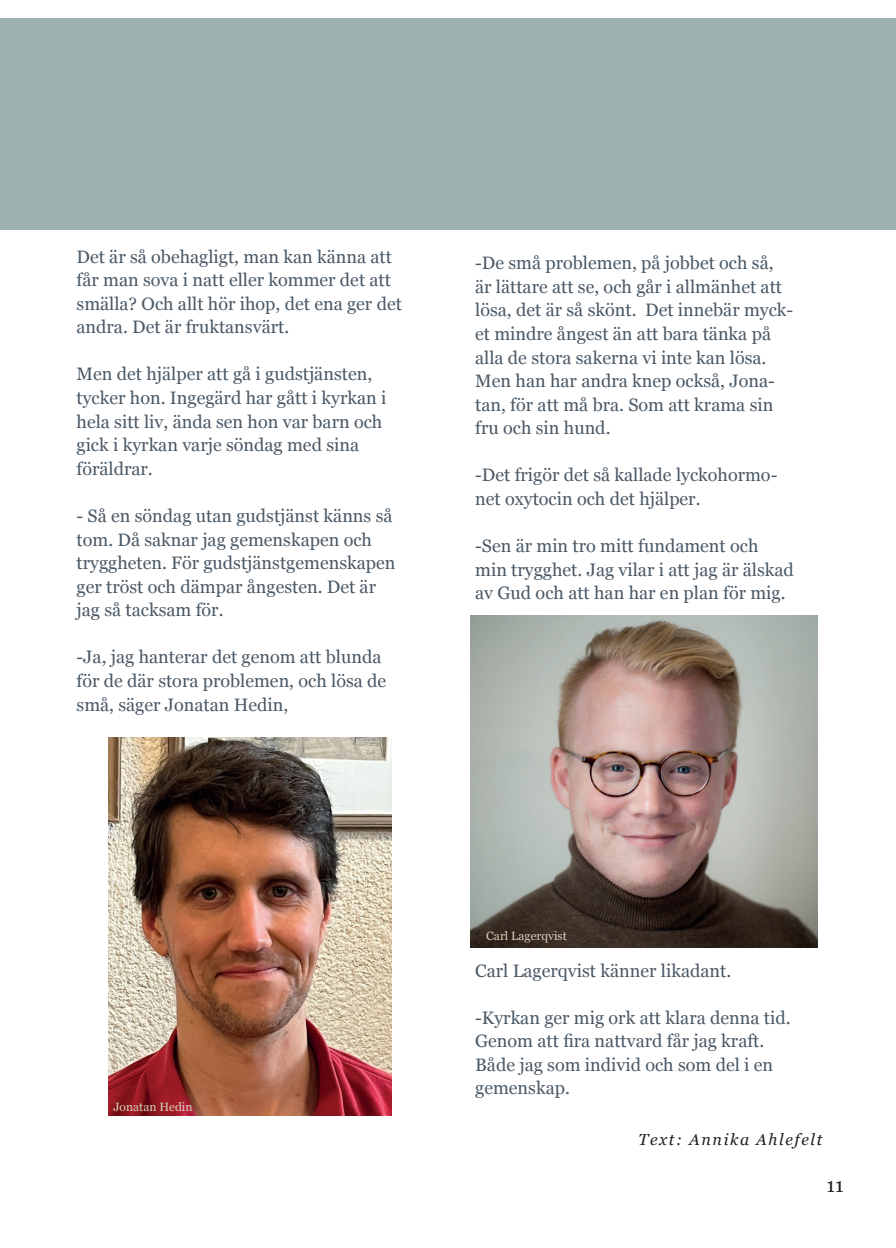
<style>
.page{position:relative;width:896px;height:1248px;background:#fff}
.page>*{position:absolute;margin:0;border:0;box-sizing:border-box;transform-origin:0 0}
.t1{font:20px "Georgia";color:#231f20}
.t2{font:18px/23.6px "Georgia";color:#4a5966}
.t3{font:italic 16px "Georgia";letter-spacing:.1em;color:#231f20}
.t4{font:12px "Georgia";color:#d8cfba}
</style>
<div class="page">
<div style="left:0;top:18px;width:896px;height:212px;background:#9cb2b1"></div>
<img style="left:109px;top:737px;width:283px;height:377px">
<img style="left:471px;top:615px;width:346px;height:332px">
<p class="t2" style="left:77px;top:244px;width:327px">Det är så obehagligt, man kan känna att får man sova i natt eller kommer det att smälla? Och allt hör ihop, det ena ger det andra. Det är fruktansvärt.</p>
<p class="t2" style="left:77px;top:362px;width:311px">Men det hjälper att gå i gudstjänsten, tycker hon. Ingegärd har gått i kyrkan i hela sitt liv, ända sen hon var barn och gick i kyrkan varje söndag med sina föräldrar.</p>
<p class="t2" style="left:77px;top:503px;width:320px">- Så en söndag utan gudstjänst känns så tom. Då saknar jag gemenskapen och tryggheten. För gudstjänstgemenskapen ger tröst och dämpar ångesten. Det är jag så tacksam för.</p>
<p class="t2" style="left:77px;top:644px;width:311px">-Ja, jag hanterar det genom att blunda för de där stora problemen, och lösa de små, säger Jonatan Hedin,</p>
<p class="t2" style="left:475px;top:250px;width:320px">-De små problemen, på jobbet och så, är lättare att se, och går i allmänhet att lösa, det är så skönt. Det innebär myck&shy;et mindre ångest än att bara tänka på alla de stora sakerna vi inte kan lösa.<br>Men han har andra knep också, Jona&shy;tan, för att må bra. Som att krama sin fru och sin hund.</p>
<p class="t2" style="left:475px;top:462px;width:304px">-Det frigör det så kallade lyckohormo&shy;net oxytocin och det hjälper.</p>
<p class="t2" style="left:475px;top:533px;width:320px">-Sen är min tro mitt fundament och min trygghet. Jag vilar i att jag är älskad av Gud och att han har en plan för mig.</p>
<p class="t4" style="left:113px;top:1097px;width:81px">Jonatan Hedin</p>
<p class="t4" style="left:486px;top:927px;width:82px">Carl Lagerqvist</p>
<p class="t2" style="left:475px;top:957px;width:257px">Carl Lagerqvist känner likadant.</p>
<p class="t2" style="left:475px;top:1004px;width:317px">-Kyrkan ger mig ork att klara denna tid.<br>Genom att fira nattvard får jag kraft.<br>Både jag som individ och som del i en gemenskap.</p>
<p class="t3" style="left:638px;top:1128px;width:185px">Text: Annika Ahlefelt</p>
<p class="t1" style="left:826px;top:1170px;width:19px">11</p>
</div>
